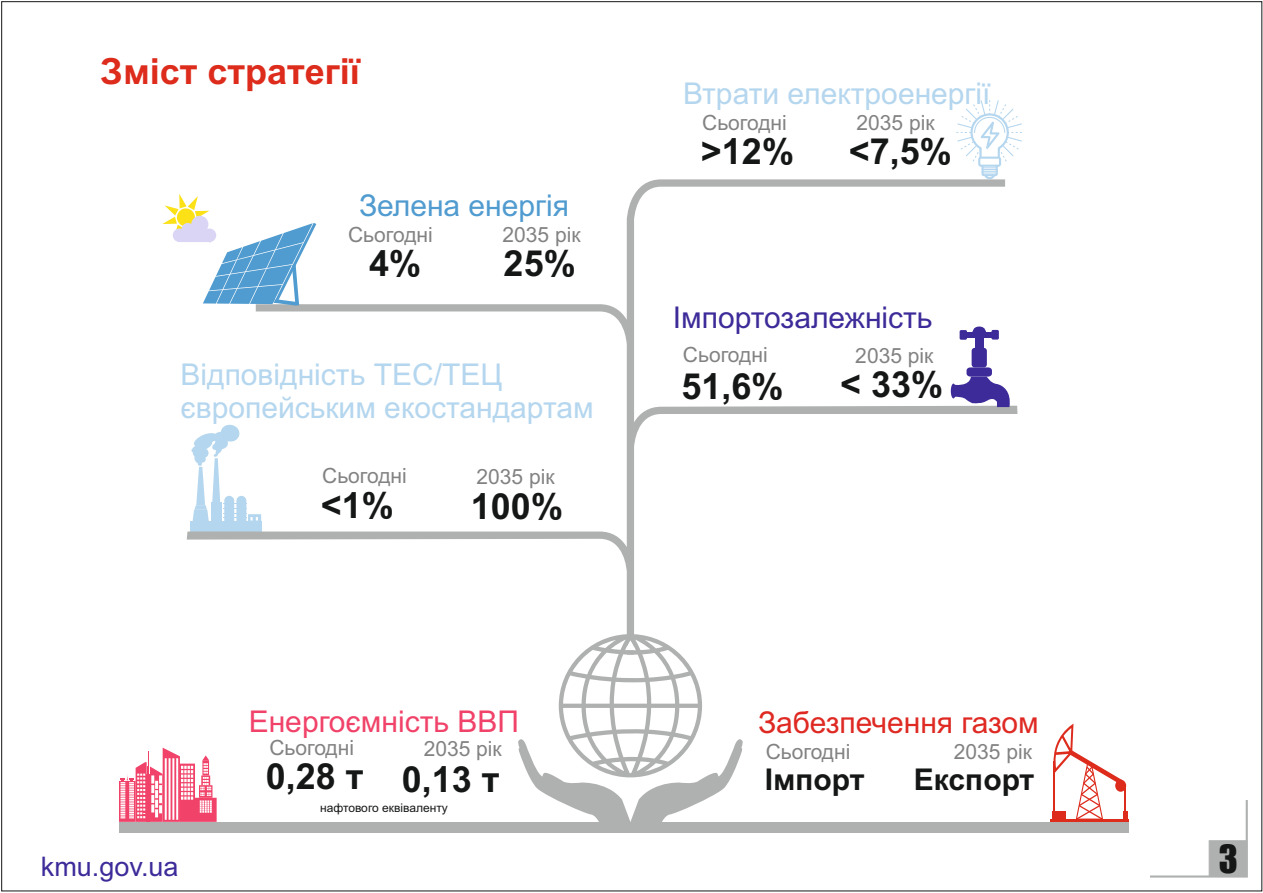
<style>
.page{position:relative;width:1263px;height:893px;background:#fff}
.page>*{position:absolute;margin:0;border:0;box-sizing:border-box;transform-origin:0 0}
.t1{font:700 36px "Arial";color:#151616}
.t2{font:700 36px "Arial";color:#dd2b1c}
.t3{font:36px "Impact";color:#151616}
.t4{font:30px/33.5px "Arial";color:#b4d6ee}
.t5{font:30px "Arial";color:#3c2b99}
.t6{font:30px "Arial";color:#df2923}
.t7{font:30px "Arial";color:#f14269}
.t8{font:700 30px "Arial";color:#151616}
.t9{font:30px "Arial";color:#509bcf}
.t10{font:27px "Arial";color:#3c2b99}
.t11{font:21px "Arial";color:#818281}
.t12{font:12px "Arial";color:#151616}
</style>
<div class="page">
<svg style="left:1150px;top:800px;width:98px;height:78px"></svg>
<div style="left:119px;top:822px;width:1010px;height:10px;background:#afb0b0"></div>
<svg style="left:518px;top:647px;width:225px;height:175px"></svg>
<svg style="left:187px;top:179px;width:830px;height:468px"></svg>
<svg style="left:1053px;top:723px;width:69px;height:96px"></svg>
<hr style="left:1054px;top:761px;width:1px;height:58px;background:#dd2b1c">
<hr style="left:1050px;top:819px;width:78px;height:3px;background:#dd2b1c">
<div style="left:1052px;top:811px;width:14px;height:8px;background:#dd2b1c"></div>
<div style="left:1115px;top:780px;width:11px;height:12px;background:#dd2b1c;border-radius:50%"></div>
<div style="left:1123px;top:811px;width:5px;height:8px;background:#dd2b1c"></div>
<hr style="left:1125px;top:787px;width:1px;height:32px;background:#dd2b1c">
<div style="left:972px;top:348px;width:15px;height:19px;background:#3c2b99;border-radius:3px"></div>
<div style="left:960px;top:330px;width:7px;height:10px;background:#3c2b99;border-radius:2px"></div>
<div style="left:991px;top:330px;width:8px;height:10px;background:#3c2b99;border-radius:2px"></div>
<svg style="left:950px;top:367px;width:62px;height:40px"></svg>
<div style="left:975px;top:337px;width:8px;height:11px;background:#3c2b99"></div>
<div style="left:967px;top:332px;width:24px;height:5px;background:#3c2b99"></div>
<svg style="left:972px;top:327px;width:14px;height:5px"></svg>
<svg style="left:956px;top:100px;width:66px;height:79px"></svg>
<svg style="left:162px;top:194px;width:154px;height:112px"></svg>
<svg style="left:119px;top:748px;width:98px;height:74px"></svg>
<h1 class="t2" style="left:101px;top:58px;width:261px">Зміст стратегії</h1>
<h2 class="t9" style="left:359px;top:194px;width:212px">Зелена енергія</h2>
<p class="t11" style="left:348px;top:227px;width:86px">Сьогодні</p>
<p class="t11" style="left:502px;top:227px;width:80px">2035 рік</p>
<h1 class="t1" style="left:369px;top:250px;width:54px">4%</h1>
<h1 class="t1" style="left:504px;top:250px;width:74px">25%</h1>
<h2 class="t4" style="left:180px;top:360px;width:415px">Відповідність ТЕС/ТЕЦ європейським екостандартам</h2>
<p class="t11" style="left:322px;top:468px;width:86px">Сьогодні</p>
<p class="t11" style="left:476px;top:468px;width:80px">2035 рік</p>
<h1 class="t1" style="left:321px;top:491px;width:75px">&lt;1%</h1>
<h1 class="t1" style="left:471px;top:492px;width:94px">100%</h1>
<p class="t10" style="left:41px;top:857px;width:139px">kmu.gov.ua</p>
<h2 class="t7" style="left:249px;top:711px;width:272px">Енергоємність ВВП</h2>
<h1 class="t1" style="left:266px;top:765px;width:235px">0,28 т 0,13 т</h1>
<p class="t12" style="left:320px;top:803px;width:129px">нафтового еквіваленту</p>
<p class="t11" style="left:269px;top:740px;width:86px">Сьогодні</p>
<p class="t11" style="left:424px;top:740px;width:80px">2035 рік</p>
<h2 class="t4" style="left:683px;top:80px;width:309px">Втрати електроенергії</h2>
<p class="t11" style="left:702px;top:114px;width:86px">Сьогодні</p>
<p class="t11" style="left:856px;top:115px;width:80px">2035 рік</p>
<h1 class="t1" style="left:701px;top:138px;width:95px">&gt;12%</h1>
<h1 class="t1" style="left:849px;top:137px;width:105px">&lt;7,5%</h1>
<h2 class="t5" style="left:673px;top:306px;width:261px">Імпортозалежність</h2>
<p class="t11" style="left:683px;top:347px;width:86px">Сьогодні</p>
<p class="t11" style="left:855px;top:348px;width:80px">2035 рік</p>
<h1 class="t1" style="left:681px;top:373px;width:104px">51,6%</h1>
<h1 class="t1" style="left:840px;top:371px;width:105px">&lt; 33%</h1>
<h2 class="t6" style="left:758px;top:711px;width:282px">Забезпечення газом</h2>
<p class="t11" style="left:766px;top:744px;width:86px">Сьогодні</p>
<p class="t11" style="left:954px;top:744px;width:80px">2035 рік</p>
<h2 class="t8" style="left:765px;top:768px;width:101px">Імпорт</h2>
<h2 class="t8" style="left:914px;top:768px;width:122px">Експорт</h2>
<h1 class="t3" style="left:1219px;top:844px;width:21px">3</h1>
</div>
